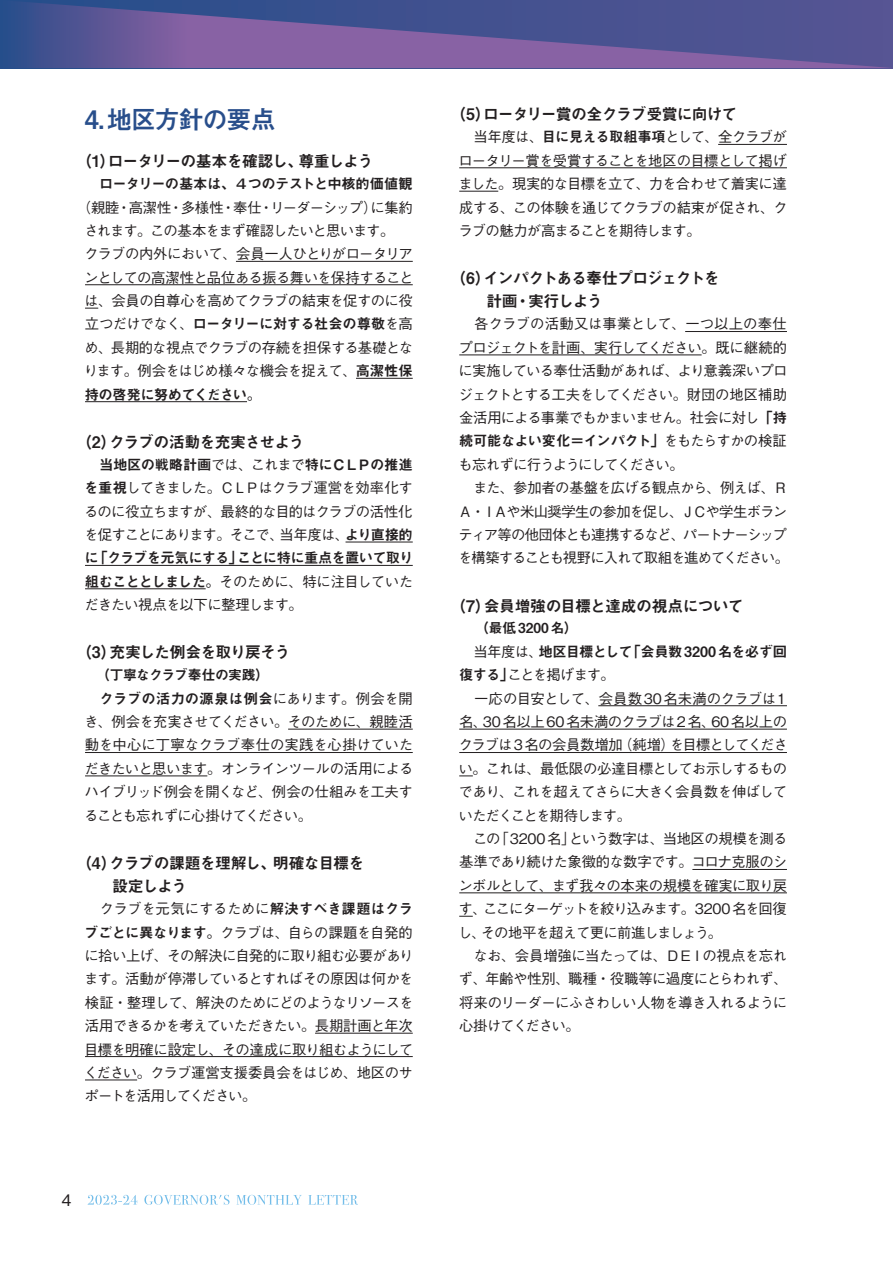
<style>
.page{position:relative;width:893px;height:1263px;background:#fff}
.page>*{position:absolute;margin:0;border:0;box-sizing:border-box;transform-origin:0 0}
.t1{font:700 25.5px "Mi Go MB1 Std De";letter-spacing:-.06em;color:#284e8b}
.t2{font:15.9px/23.4px "Midashi Go Pro MB31";letter-spacing:-.06em;color:#231f20}
.t3{font:15.9px/23.4px "Midashi Go Pro MB31";letter-spacing:-.08em;color:#231f20}
.t4{font:500 15.9px "Gothic BBB Pro";color:#231f20}
.t5{font:500 14.4px/23.4px "Gothic BBB Pro";letter-spacing:-.055em;color:#231f20}
.t6{font:14.4px "Midashi Go Pr 5 MB31";letter-spacing:-.04em;color:#231f20}
.t7{font:14.4px "Midashi Go Pr 5 MB31";letter-spacing:.015em;color:#231f20}
.t8{font:13.8px "Midashi Go Pro MB31";letter-spacing:-.04em;color:#231f20}
.t9{font:13.8px "Midashi Go Pro MB31";letter-spacing:.005em;color:#231f20}
.s1{font-family:"Gothic BBB Pro";font-weight:500}
.s2{font-family:"Midashi Go Pr 5 MB31";font-weight:400}
</style>
<div class="page">
<svg style="left:0;top:0;width:893px;height:68px;background:#5e5797"></svg>
<svg style="left:88px;top:1195px;width:270px;height:10px"></svg>
<hr style="left:236px;top:261px;width:177px;height:1px;background:#231f20">
<hr style="left:85px;top:284px;width:328px;height:1px;background:#231f20">
<svg style="left:85px;top:308px;width:13px;height:1px"></svg>
<hr style="left:356px;top:378px;width:57px;height:1px;background:#231f20">
<hr style="left:85px;top:401px;width:162px;height:1px;background:#231f20">
<hr style="left:346px;top:542px;width:67px;height:1px;background:#231f20">
<hr style="left:85px;top:565px;width:328px;height:1px;background:#231f20">
<hr style="left:85px;top:588px;width:121px;height:1px;background:#231f20">
<hr style="left:288px;top:729px;width:125px;height:1px;background:#231f20">
<hr style="left:85px;top:752px;width:328px;height:1px;background:#231f20">
<hr style="left:85px;top:775px;width:122px;height:1px;background:#231f20">
<hr style="left:315px;top:1033px;width:98px;height:1px;background:#231f20">
<hr style="left:85px;top:1056px;width:328px;height:1px;background:#231f20">
<hr style="left:85px;top:1079px;width:52px;height:1px;background:#231f20">
<hr style="left:718px;top:144px;width:69px;height:1px;background:#231f20">
<hr style="left:459px;top:167px;width:328px;height:1px;background:#231f20">
<hr style="left:459px;top:191px;width:39px;height:1px;background:#231f20">
<hr style="left:685px;top:331px;width:102px;height:1px;background:#231f20">
<hr style="left:459px;top:355px;width:243px;height:1px;background:#231f20">
<hr style="left:598px;top:705px;width:189px;height:1px;background:#231f20">
<hr style="left:459px;top:729px;width:328px;height:1px;background:#231f20">
<hr style="left:459px;top:752px;width:328px;height:1px;background:#231f20">
<svg style="left:459px;top:775px;width:14px;height:1px"></svg>
<hr style="left:692px;top:869px;width:95px;height:1px;background:#231f20">
<hr style="left:459px;top:892px;width:328px;height:1px;background:#231f20">
<svg style="left:459px;top:916px;width:14px;height:1px"></svg>
<h1 class="t1" style="left:85px;top:100px;width:193px">4.地区方針の要点</h1>
<p class="t3" style="left:84px;top:148px;width:291px">(1)ロータリーの基本を確認し、尊重しよう</p>
<p class="t6" style="left:99px;top:172px;width:315px">ロータリーの基本は、４つのテストと中核的価値観</p>
<p class="t5" style="left:84px;top:194px;width:331px;text-indent:-7px">（親睦・高潔性・多様性・奉仕・リーダーシップ）に集約されます。この基本をまず確認したいと思います。<br>クラブの内外において、会員一人ひとりがロータリアンとしての高潔性と品位ある振る舞いを保持することは、会員の自尊心を高めてクラブの結束を促すのに役</p>
<p class="t6" style="left:85px;top:312px;width:329px"><span class="s1">立つだけでなく、</span>ロータリーに対する社会の尊敬<span class="s1">を高</span></p>
<p class="t5" style="left:84px;top:334px;width:331px">め、長期的な視点でクラブの存続を担保する基礎となります。例会をはじめ様々な機会を捉えて、<span class="s2">高潔性保</span></p>
<p class="t6" style="left:85px;top:383px;width:178px">持の啓発に努めてください。</p>
<p class="t2" style="left:84px;top:428px;width:222px">(2)クラブの活動を充実させよう</p>
<p class="t6" style="left:99px;top:453px;width:315px">当地区の戦略計画<span class="s1">では、これまで</span>特にＣＬＰの推進</p>
<p class="t5" style="left:84px;top:474px;width:330px;text-align:justify"><span class="s2">を重視</span>してきました。ＣＬＰはクラブ運営を効率化するのに役立ちますが、最終的な目的はクラブの活性化を促すことにあります。そこで、当年度は、<span class="s2">より直接的</span></p>
<p class="t6" style="left:84px;top:546px;width:331px">に「クラブを元気にする」ことに特に重点を置いて取り</p>
<p class="t5" style="left:84px;top:568px;width:330px"><span class="s2">組むこととしました。</span>そのために、特に注目していただきたい視点を以下に整理します。</p>
<p class="t2" style="left:84px;top:639px;width:208px">(3)充実した例会を取り戻そう</p>
<p class="t8" style="left:85px;top:663px;width:186px">　 （丁寧なクラブ奉仕の実践）</p>
<p class="t7" style="left:100px;top:687px;width:315px">クラブの活力の源泉は例会<span class="s1">にあります。例会を開</span></p>
<p class="t5" style="left:84px;top:708px;width:331px;text-align:justify">き、例会を充実させてください。そのために、親睦活動を中心に丁寧なクラブ奉仕の実践を心掛けていただきたいと思います。オンラインツールの活用によるハイブリッド例会を開くなど、例会の仕組みを工夫することも忘れずに心掛けてください。</p>
<p class="t2" style="left:84px;top:849px;width:282px">(4)クラブの課題を理解し、明確な目標を　 設定しよう</p>
<p class="t5" style="left:84px;top:895px;width:331px;text-align:justify">　クラブを元気にするために<span class="s2">解決すべき課題はクラブごとに異なります。</span>クラブは、自らの課題を自発的に拾い上げ、その解決に自発的に取り組む必要があります。活動が停滞しているとすればその原因は何かを検証・整理して、解決のためにどのようなリソースを活用できるかを考えていただきたい。長期計画と年次目標を明確に設定し、その達成に取り組むようにしてください。クラブ運営支援委員会をはじめ、地区のサポートを活用してください。</p>
<p class="t4" style="left:62px;top:1187px;width:12px">4</p>
<p class="t2" style="left:458px;top:101px;width:281px">(5)ロータリー賞の全クラブ受賞に向けて</p>
<p class="t5" style="left:458px;top:123px;width:330px;text-align:justify">　当年度は、<span class="s2">目に見える取組事項</span>として、全クラブがロータリー賞を受賞することを地区の目標として掲げました。現実的な目標を立て、力を合わせて着実に達成する、この体験を通じてクラブの結束が促され、クラブの魅力が高まることを期待します。</p>
<p class="t3" style="left:458px;top:264px;width:263px">(6)インパクトある奉仕プロジェクトを　 計画・実行しよう</p>
<p class="t5" style="left:458px;top:311px;width:331px;text-align:justify">　各クラブの活動又は事業として、一つ以上の奉仕プロジェクトを計画、実行してください。既に継続的に実施している奉仕活動があれば、より意義深いプロジェクトとする工夫をしてください。財団の地区補助金活用による事業でもかまいません。社会に対し<span class="s2">「持</span></p>
<p class="t6" style="left:459px;top:429px;width:329px">続可能なよい変化＝インパクト」<span class="s1">をもたらすかの検証</span></p>
<p class="t5" style="left:458px;top:451px;width:332px">も忘れずに行うようにしてください。<br>　また、参加者の基盤を広げる観点から、例えば、Ｒ<br>Ａ・ＩＡや米山奨学生の参加を促し、ＪＣや学生ボランティア等の他団体とも連携するなど、パートナーシップを構築することも視野に入れて取組を進めてください。</p>
<p class="t2" style="left:458px;top:592px;width:287px">(7)会員増強の目標と達成の視点について</p>
<p class="t9" style="left:459px;top:617px;width:120px">　 （最低3200名）</p>
<p class="t6" style="left:459px;top:640px;width:329px"><span class="s1">　当年度は、</span>地区目標として「会員数3200名を必ず回</p>
<p class="t5" style="left:458px;top:661px;width:331px"><span class="s2">復する」</span>ことを掲げます。<br>　一応の目安として、会員数30名未満のクラブは1名、30名以上60名未満のクラブは2名、60名以上のクラブは3名の会員数増加（純増）を目標としてください。これは、最低限の必達目標としてお示しするものであり、これを超えてさらに大きく会員数を伸ばしていただくことを期待します。<br>　この「3200 名」という数字は、当地区の規模を測る基準であり続けた象徴的な数字です。コロナ克服のシンボルとして、まず我々の本来の規模を確実に取り戻す、ここにターゲットを絞り込みます。3200名を回復し、その地平を超えて更に前進しましょう。<br>　なお、会員増強に当たっては、ＤＥＩの視点を忘れず、年齢や性別、職種・役職等に過度にとらわれず、将来のリーダーにふさわしい人物を導き入れるように心掛けてください。</p>
</div>
